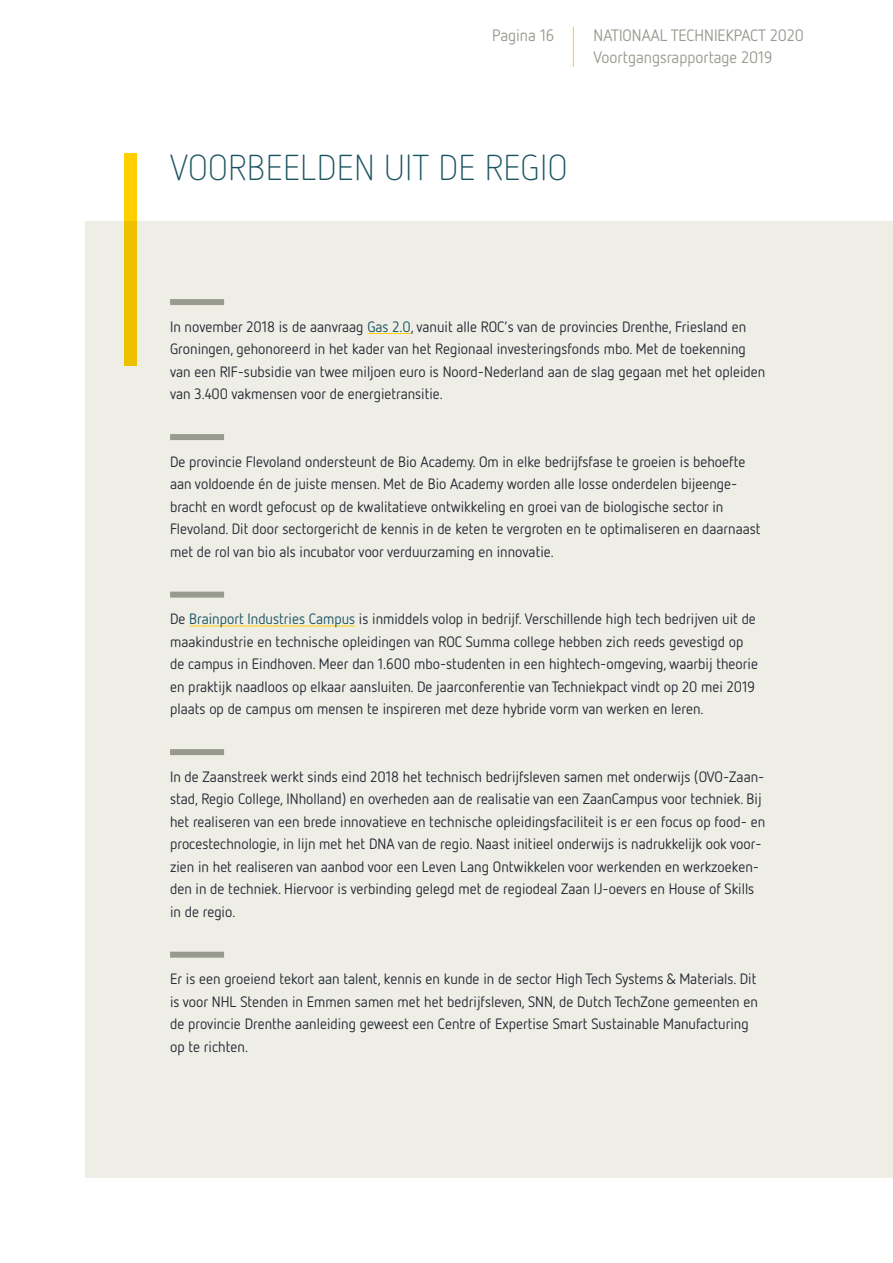
<style>
.page{position:relative;width:893px;height:1263px;background:#fff}
.page>*{position:absolute;margin:0;border:0;box-sizing:border-box;transform-origin:0 0}
.t1{font:300 36px "Netto OT";letter-spacing:.01em;color:#1b5460}
.t2{font:16.5px/22.5px "Netto OT";color:#989a8f}
.t3{font:15px/22.5px "Netto OT";color:#242934}
.s1{color:#1b5460}
</style>
<div class="page">
<div style="left:85px;top:221px;width:808px;height:957px;background:#eeeee6"></div>
<div style="left:170px;top:299px;width:54px;height:6px;background:#989a8f"></div>
<hr style="left:367px;top:333px;width:44px;height:1px;background:#ffcf00">
<div style="left:170px;top:434px;width:54px;height:6px;background:#989a8f"></div>
<div style="left:170px;top:592px;width:54px;height:6px;background:#989a8f"></div>
<hr style="left:189px;top:626px;width:166px;height:1px;background:#ffcf00">
<div style="left:170px;top:749px;width:54px;height:6px;background:#989a8f"></div>
<div style="left:170px;top:952px;width:54px;height:6px;background:#989a8f"></div>
<svg style="left:124px;top:153px;width:13px;height:212px;background:#f3c500"></svg>
<hr style="left:573px;top:27px;width:1px;height:40px;background:#ffcf00">
<p class="t2" style="left:492px;top:23px;width:64px">Pagina 16</p>
<p class="t2" style="left:594px;top:23px;width:212px">NATIONAAL TECHNIEKPACT 2020<br>Voortgangsrapportage 2019</p>
<h1 class="t1" style="left:170px;top:146px;width:399px">VOORBEELDEN UIT DE REGIO</h1>
<p class="t3" style="left:170px;top:315px;width:597px">In november 2018 is de aanvraag <span class="s1">Gas 2.0</span>, vanuit alle ROC’s van de provincies Drenthe, Friesland en Groningen, gehonoreerd in het kader van het Regionaal investeringsfonds mbo. Met de toekenning van een RIF-subsidie van twee miljoen euro is Noord-Nederland aan de slag gegaan met het opleiden van 3.400 vakmensen voor de energietransitie.</p>
<p class="t3" style="left:170px;top:450px;width:592px">De provincie Flevoland ondersteunt de Bio Academy. Om in elke bedrijfsfase te groeien is behoefte aan voldoende én de juiste mensen. Met de Bio Academy worden alle losse onderdelen bijeenge&shy;bracht en wordt gefocust op de kwalitatieve ontwikkeling en groei van de biologische sector in Flevoland. Dit door sectorgericht de kennis in de keten te vergroten en te optimaliseren en daarnaast met de rol van bio als incubator voor verduurzaming en innovatie.</p>
<p class="t3" style="left:170px;top:607px;width:589px">De <span class="s1">Brainport Industries Campus</span> is inmiddels volop in bedrijf. Verschillende high tech bedrijven uit de maakindustrie en technische opleidingen van ROC Summa college hebben zich reeds gevestigd op de campus in Eindhoven. Meer dan 1.600 mbo-studenten in een hightech-omgeving, waarbij theorie en praktijk naadloos op elkaar aansluiten. De jaarconferentie van Techniekpact vindt op 20 mei 2019 plaats op de campus om mensen te inspireren met deze hybride vorm van werken en leren.</p>
<p class="t3" style="left:170px;top:765px;width:597px">In de Zaanstreek werkt sinds eind 2018 het technisch bedrijfsleven samen met onderwijs (OVO-Zaan&shy;stad, Regio College, INholland) en overheden aan de realisatie van een ZaanCampus voor techniek. Bij het realiseren van een brede innovatieve en technische opleidingsfaciliteit is er een focus op food- en procestechnologie, in lijn met het DNA van de regio. Naast initieel onderwijs is nadrukkelijk ook voor&shy;zien in het realiseren van aanbod voor een Leven Lang Ontwikkelen voor werkenden en werkzoeken&shy;den in de techniek. Hiervoor is verbinding gelegd met de regiodeal Zaan IJ-oevers en House of Skills in de regio.</p>
<p class="t3" style="left:170px;top:967px;width:589px">Er is een groeiend tekort aan talent, kennis en kunde in de sector High Tech Systems &amp; Materials. Dit is voor NHL Stenden in Emmen samen met het bedrijfsleven, SNN, de Dutch TechZone gemeenten en de provincie Drenthe aanleiding geweest een Centre of Expertise Smart Sustainable Manufacturing op te richten.</p>
</div>
